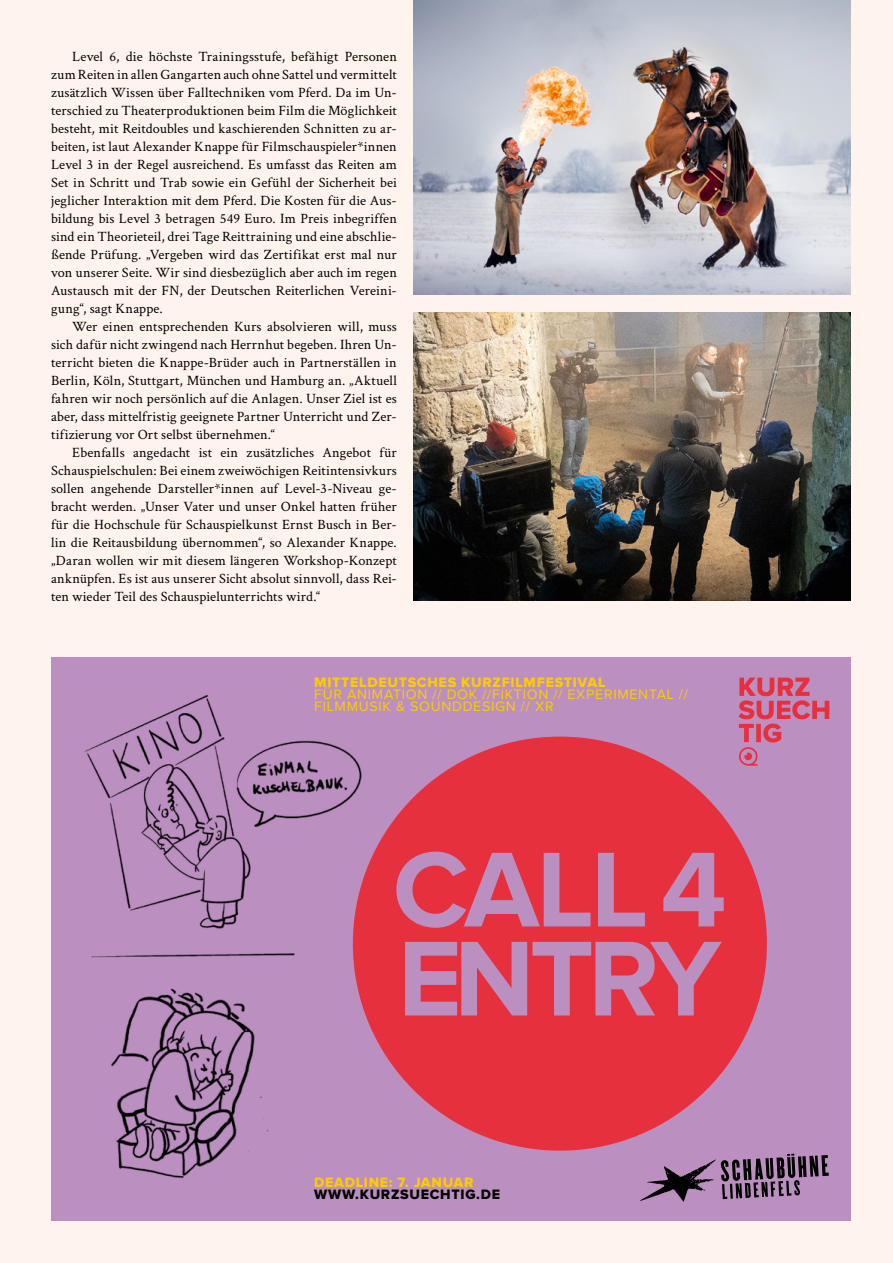
<style>
.page{position:relative;width:893px;height:1263px;background:#fef3ed}
.page>*{position:absolute;margin:0;border:0;box-sizing:border-box;transform-origin:0 0}
.t1{font:700 110.4px/89.1px "Proxima Nova";letter-spacing:-.04em;color:#bc8fc1}
.t2{font:14.25px/18px "Crimson Text";letter-spacing:.005em;color:#000;text-align:justify}
.t3{font:14.1px/12px "Proxima Nova";letter-spacing:.05em;color:#fecb00}
.t4{font:14.1px "Proxima Nova Extrabld";letter-spacing:.05em;color:#fecb00}
.t5{font:14.1px "Proxima Nova Extrabld";letter-spacing:.05em;color:#000}
</style>
<div class="page">
<div style="left:51px;top:657px;width:799px;height:563px;background:#bc8fc1"></div>
<div style="left:353px;top:736px;width:414px;height:415px;background:#e6303d;border-radius:50%"></div>
<svg style="left:738px;top:677px;width:91px;height:89px"></svg>
<img style="left:84px;top:695px;width:366px;height:484px">
<svg style="left:640px;top:1154px;width:189px;height:48px"></svg>
<img style="left:414px;top:0;width:436px;height:295px">
<img style="left:414px;top:313px;width:436px;height:288px">
<p class="t2" style="left:51px;top:46px;width:347px;text-indent:21px">Level 6, die höchste Trainingsstufe, befähigt Personen zum Reiten in allen Gangarten auch ohne Sattel und vermittelt zusätzlich Wissen über Falltechniken vom Pferd. Da im Un&shy;terschied zu Theaterproduktionen beim Film die Möglichkeit besteht, mit Reitdoubles und kaschierenden Schnitten zu ar&shy;beiten, ist laut Alexander Knappe für Filmschauspieler*innen Level 3 in der Regel ausreichend. Es umfasst das Reiten am Set in Schritt und Trab sowie ein Gefühl der Sicherheit bei jeglicher Interaktion mit dem Pferd. Die Kosten für die Aus&shy;bildung bis Level 3 betragen 549 Euro. Im Preis inbegriffen sind ein Theorieteil, drei Tage Reittraining und eine abschlie&shy;ßende Prüfung. „Vergeben wird das Zertifikat erst mal nur von unserer Seite. Wir sind diesbezüglich aber auch im regen Austausch mit der FN, der Deutschen Reiterlichen Vereini&shy;gung“, sagt Knappe.</p>
<p class="t2" style="left:51px;top:316px;width:347px;text-indent:21px">Wer einen entsprechenden Kurs absolvieren will, muss sich dafür nicht zwingend nach Herrnhut begeben. Ihren Un&shy;terricht bieten die Knappe-Brüder auch in Partnerställen in Berlin, Köln, Stuttgart, München und Hamburg an. „Aktuell fahren wir noch persönlich auf die Anlagen. Unser Ziel ist es aber, dass mittelfristig geeignete Partner Unterricht und Zer&shy;tifizierung vor Ort selbst übernehmen.“</p>
<p class="t2" style="left:51px;top:442px;width:347px;text-indent:21px">Ebenfalls angedacht ist ein zusätzliches Angebot für Schauspielschulen: Bei einem zweiwöchigen Reitintensivkurs sollen angehende Darsteller*innen auf Level-3-Niveau ge&shy;bracht werden. „Unser Vater und unser Onkel hatten früher für die Hochschule für Schauspielkunst Ernst Busch in Ber&shy;lin die Reitausbildung übernommen“, so Alexander Knappe. „Daran wollen wir mit diesem längeren Workshop-Konzept anknüpfen. Es ist aus unserer Sicht absolut sinnvoll, dass Rei&shy;ten wieder Teil des Schauspielunterrichts wird.“</p>
<p class="t4" style="left:314px;top:676px;width:293px">MITTELDEUTSCHES KURZFILMFESTIVAL</p>
<p class="t3" style="left:314px;top:689px;width:375px">FÜR ANIMATION // DOK //FIKTION // EXPERIMENTAL //<br>FILMMUSIK &amp; SOUNDDESIGN // XR</p>
<h1 class="t1" style="left:393px;top:848px;width:335px">CALL4<br>ENTRY</h1>
<p class="t4" style="left:314px;top:1176px;width:161px">DEADLINE: 7. JANUAR</p>
<p class="t5" style="left:314px;top:1188px;width:187px">WWW.KURZSUECHTIG.DE</p>
</div>
